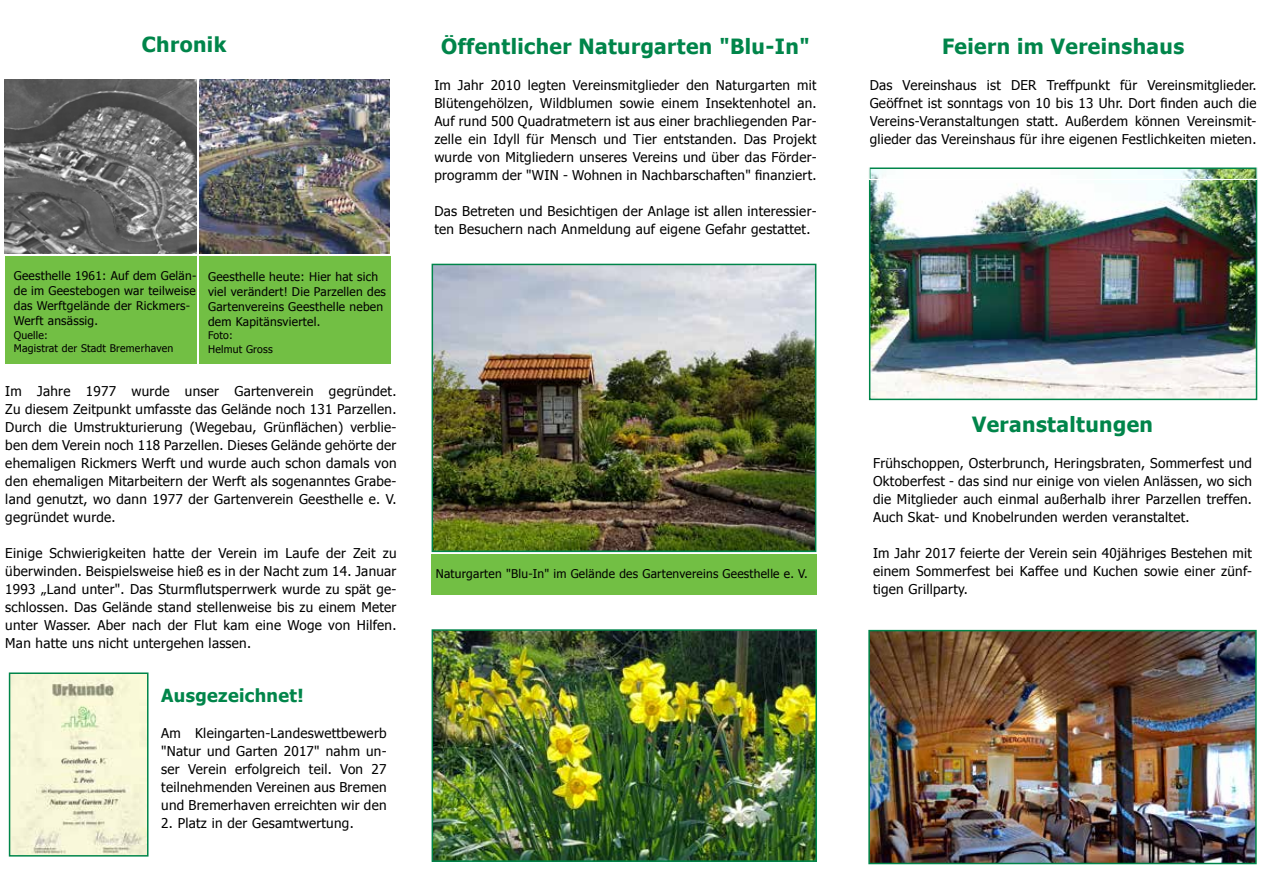
<style>
.page{position:relative;width:1263px;height:893px;background:#fff}
.page>*{position:absolute;margin:0;border:0;box-sizing:border-box;transform-origin:0 0}
.t1{font:700 21px "Tahoma";letter-spacing:.02em;color:#00854a}
.t2{font:700 18px "Tahoma";letter-spacing:.02em;color:#00854a}
.t3{font:13.5px/18px "Tahoma";letter-spacing:.02em;color:#000;text-align:justify}
.t4{font:12px/15px "Tahoma";letter-spacing:.02em;color:#000}
.t5{font:10.5px/13.5px "Tahoma";letter-spacing:.02em;color:#000}
</style>
<div class="page">
<div style="left:5px;top:256px;width:192px;height:108px;background:#72bf44"></div>
<img style="left:872px;top:170px;width:382px;height:227px">
<div style="left:869px;top:167px;width:388px;height:233px;border:2px solid #00854a"></div>
<img style="left:5px;top:80px;width:191px;height:173px">
<div style="left:200px;top:256px;width:191px;height:108px;background:#72bf44"></div>
<img style="left:199px;top:80px;width:191px;height:173px">
<img style="left:435px;top:267px;width:378px;height:282px">
<div style="left:432px;top:264px;width:384px;height:288px;border:2px solid #00854a"></div>
<div style="left:432px;top:554px;width:385px;height:40px;background:#72bf44"></div>
<img style="left:871px;top:633px;width:383px;height:228px">
<div style="left:868px;top:630px;width:389px;height:234px;border:2px solid #00854a"></div>
<img style="left:435px;top:632px;width:379px;height:227px">
<div style="left:432px;top:629px;width:385px;height:233px;border:2px solid #00854a"></div>
<img style="left:12px;top:675px;width:134px;height:179px">
<div style="left:9px;top:672px;width:140px;height:185px;border:2px solid #00854a"></div>
<h1 class="t1" style="left:142px;top:30px;width:86px">Chronik</h1>
<p class="t4" style="left:14px;top:269px;width:184px">Geesthelle 1961: Auf dem Gelän&shy;de im Geestebogen war teilweise das Werftgelände der Rickmers-<br>Werft ansässig.</p>
<p class="t5" style="left:14px;top:329px;width:161px">Quelle:<br>Magistrat der Stadt Bremerhaven</p>
<p class="t3" style="left:5px;top:383px;width:393px">Im Jahre 1977 wurde unser Gartenverein gegründet.<br>Zu diesem Zeitpunkt umfasste das Gelände noch 131 Parzellen.<br>Durch die Umstrukturierung (Wegebau, Grünflächen) verblie&shy;ben dem Verein noch 118 Parzellen. Dieses Gelände gehörte der ehemaligen Rickmers Werft und wurde auch schon damals von den ehemaligen Mitarbeitern der Werft als sogenanntes Grabe&shy;land genutzt, wo dann 1977 der Gartenverein Geesthelle e. V. gegründet wurde.</p>
<p class="t3" style="left:5px;top:545px;width:393px">Einige Schwierigkeiten hatte der Verein im Laufe der Zeit zu überwinden. Beispielsweise hieß es in der Nacht zum 14. Januar 1993 „Land unter". Das Sturmflutsperrwerk wurde zu spät ge&shy;schlossen. Das Gelände stand stellenweise bis zu einem Meter unter Wasser. Aber nach der Flut kam eine Woge von Hilfen.<br>Man hatte uns nicht untergehen lassen.</p>
<p class="t4" style="left:208px;top:269px;width:179px">Geesthelle heute: Hier hat sich viel verändert! Die Parzellen des<br>Gartenvereins Geesthelle neben dem Kapitänsviertel.</p>
<p class="t5" style="left:208px;top:329px;width:66px">Foto:<br>Helmut Gross</p>
<h2 class="t2" style="left:161px;top:683px;width:144px">Ausgezeichnet!</h2>
<p class="t3" style="left:161px;top:725px;width:227px">Am Kleingarten-Landeswettbewerb "Natur und Garten 2017" nahm un&shy;ser Verein erfolgreich teil. Von 27 teilnehmenden Vereinen aus Bremen und Bremerhaven erreichten wir den</p>
<p class="t3" style="left:161px;top:815px;width:194px">2. Platz in der Gesamtwertung.</p>
<h1 class="t1" style="left:441px;top:32px;width:370px">Öffentlicher Naturgarten "Blu-In"</h1>
<p class="t3" style="left:434px;top:77px;width:384px">Im Jahr 2010 legten Vereinsmitglieder den Naturgarten mit Blütengehölzen, Wildblumen sowie einem Insektenhotel an.<br>Auf rund 500 Quadratmetern ist aus einer brachliegenden Par&shy;zelle ein Idyll für Mensch und Tier entstanden. Das Projekt wurde von Mitgliedern unseres Vereins und über das Förder&shy;programm der "WIN - Wohnen in Nachbarschaften" finanziert.</p>
<p class="t3" style="left:434px;top:203px;width:384px">Das Betreten und Besichtigen der Anlage ist allen interessier&shy;ten Besuchern nach Anmeldung auf eigene Gefahr gestattet.</p>
<p class="t4" style="left:436px;top:567px;width:373px">Naturgarten "Blu-In" im Gelände des Gartenvereins Geesthelle e. V.</p>
<h1 class="t1" style="left:942px;top:32px;width:244px">Feiern im Vereinshaus</h1>
<p class="t3" style="left:870px;top:77px;width:388px">Das Vereinshaus ist DER Treffpunkt für Vereinsmitglieder.<br>Geöffnet ist sonntags von 10 bis 13 Uhr. Dort finden auch die Vereins-Veranstaltungen statt. Außerdem können Vereinsmit&shy;glieder das Vereinshaus für ihre eigenen Festlichkeiten mieten.</p>
<h1 class="t1" style="left:972px;top:409px;width:182px">Veranstaltungen</h1>
<p class="t3" style="left:873px;top:455px;width:380px">Frühschoppen, Osterbrunch, Heringsbraten, Sommerfest und Oktoberfest - das sind nur einige von vielen Anlässen, wo sich die Mitglieder auch einmal außerhalb ihrer Parzellen treffen.<br>Auch Skat- und Knobelrunden werden veranstaltet.</p>
<p class="t3" style="left:873px;top:545px;width:380px">Im Jahr 2017 feierte der Verein sein 40jähriges Bestehen mit einem Sommerfest bei Kaffee und Kuchen sowie einer zünf&shy;tigen Grillparty.</p>
</div>
